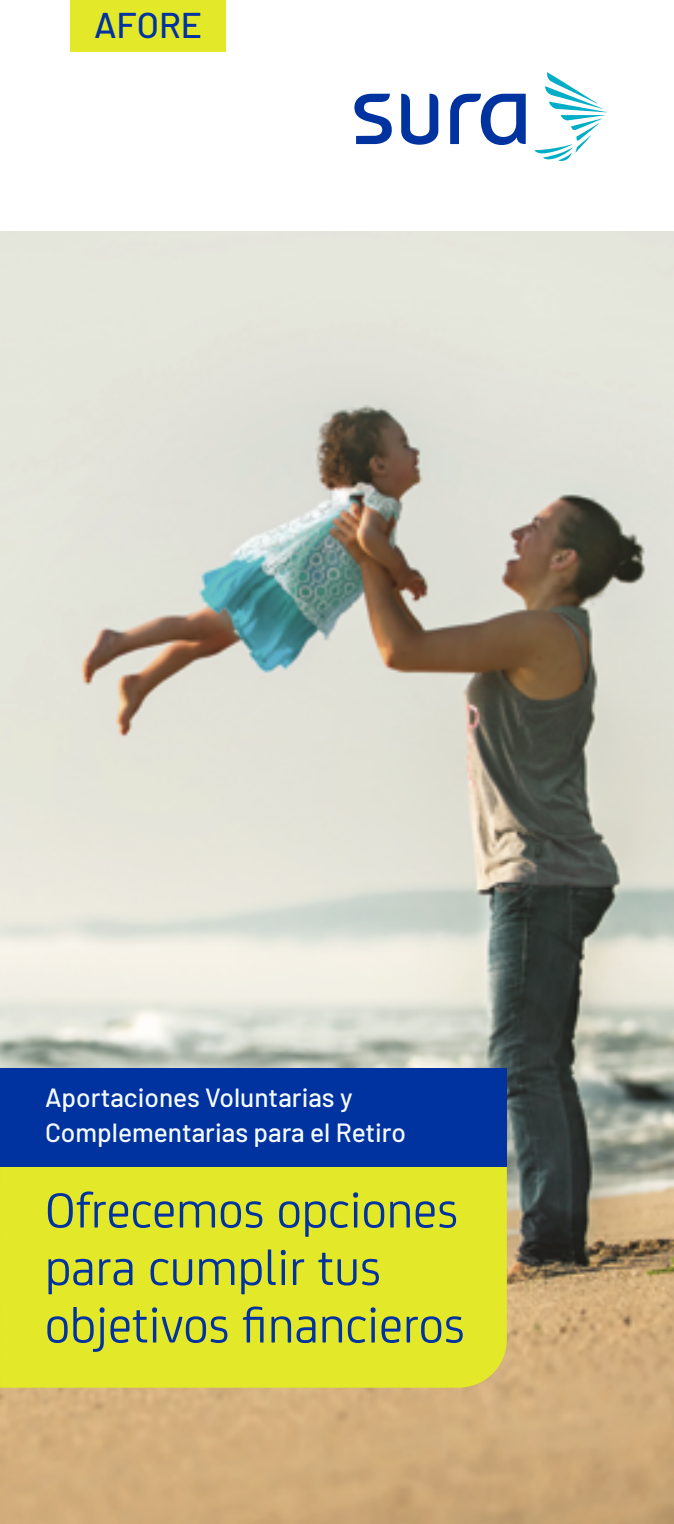
<style>
.page{position:relative;width:674px;height:1524px;background:#fff}
.page>*{position:absolute;margin:0;border:0;box-sizing:border-box;transform-origin:0 0}
.t1{font:52.5px/57.5px "FS Joey";color:#0033a0}
.t2{font:500 35.75px "Barlow";color:#0033a0}
.t3{font:500 26.25px/35px "Barlow";color:#f5fbfd}
</style>
<div class="page">
<img style="left:0;top:231px;width:673px;height:1293px">
<svg style="left:354px;top:94px;width:171px;height:51px"></svg>
<svg style="left:534px;top:72px;width:72px;height:89px"></svg>
<div style="left:0;top:1166px;width:506px;height:221px;background:#e3e829"></div>
<div style="left:0;top:1068px;width:506px;height:98px;background:#0033a0"></div>
<div style="left:70px;top:0;width:155px;height:51px;background:#e3e829"></div>
<p class="t2" style="left:94px;top:-1px;width:110px">AFORE</p>
<p class="t3" style="left:45px;top:1078px;width:362px">Aportaciones Voluntarias y<br>Complementarias para el Retiro</p>
<p class="t1" style="left:45px;top:1178px;width:421px">Ofrecemos opciones para cumplir tus objetivos financieros</p>
</div>
